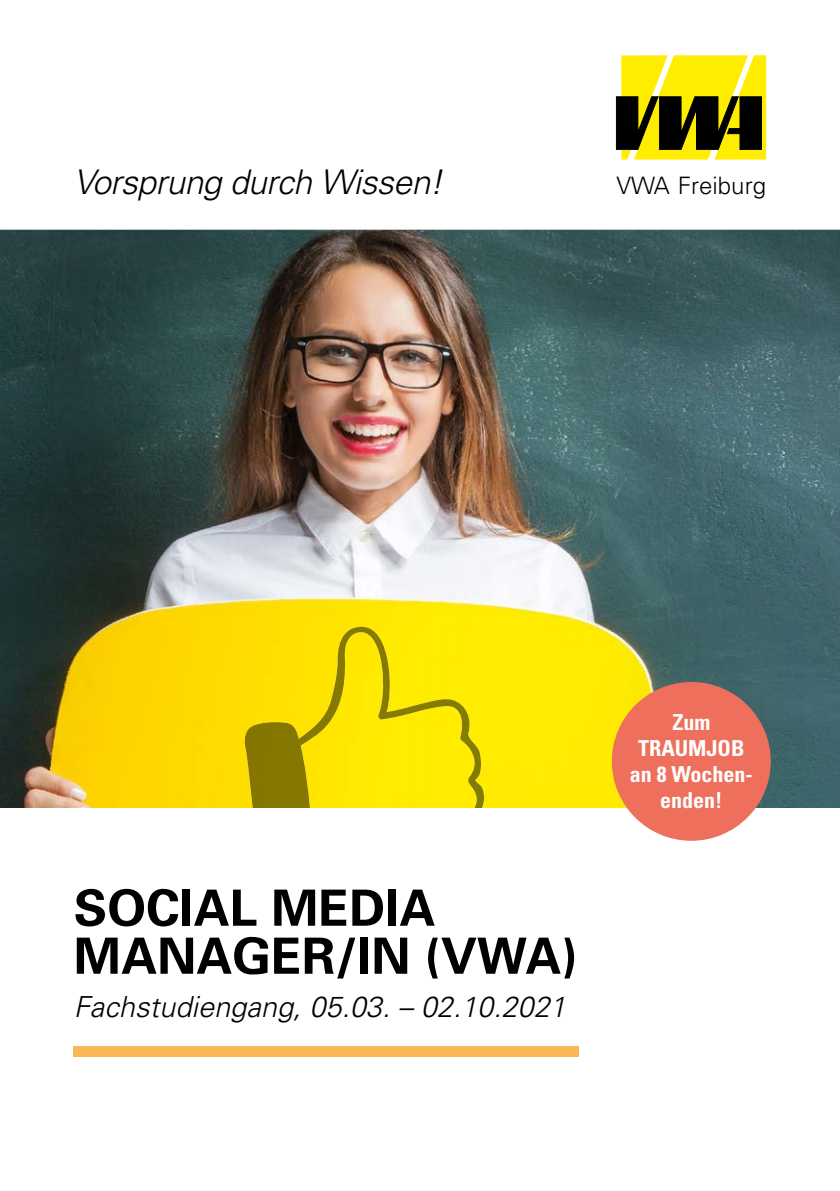
<style>
.page{position:relative;width:840px;height:1191px;background:#fff}
.page>*{position:absolute;margin:0;border:0;box-sizing:border-box;transform-origin:0 0}
.t1{font:700 50px/48px "Univers";color:#000}
.t2{font:italic 300 34px "Univers";letter-spacing:-.02em;color:#000}
.t3{font:italic 300 29px "Univers";color:#000}
.t4{font:300 24px "Univers";color:#000}
.t5{font:700 condensed 22px/26px "Univers";color:#fff;text-align:center}
</style>
<div class="page">
<img style="left:0;top:230px;width:839px;height:578px">
<svg style="left:616px;top:55px;width:149px;height:105px;background:#a09510"></svg>
<img style="left:244px;top:627px;width:240px;height:181px">
<div style="left:74px;top:1046px;width:504px;height:10px;background:#fab855"></div>
<div style="left:611px;top:682px;width:159px;height:158px;background:#ee6f5c;border-radius:50%"></div>
<p class="t2" style="left:74px;top:162px;width:370px">Vorsprung durch Wissen!</p>
<p class="t4" style="left:616px;top:171px;width:151px">VWA Freiburg</p>
<h1 class="t1" style="left:74px;top:882px;width:505px">SOCIAL MEDIA<br>MANAGER/IN (VWA)</h1>
<p class="t3" style="left:74px;top:989px;width:493px">Fachstudiengang, 05.03. – 02.10.2021</p>
<p class="t5" style="left:629px;top:709px;width:124px">Zum<br>TRAUMJOB an 8 Wochen&shy;enden!</p>
</div>
